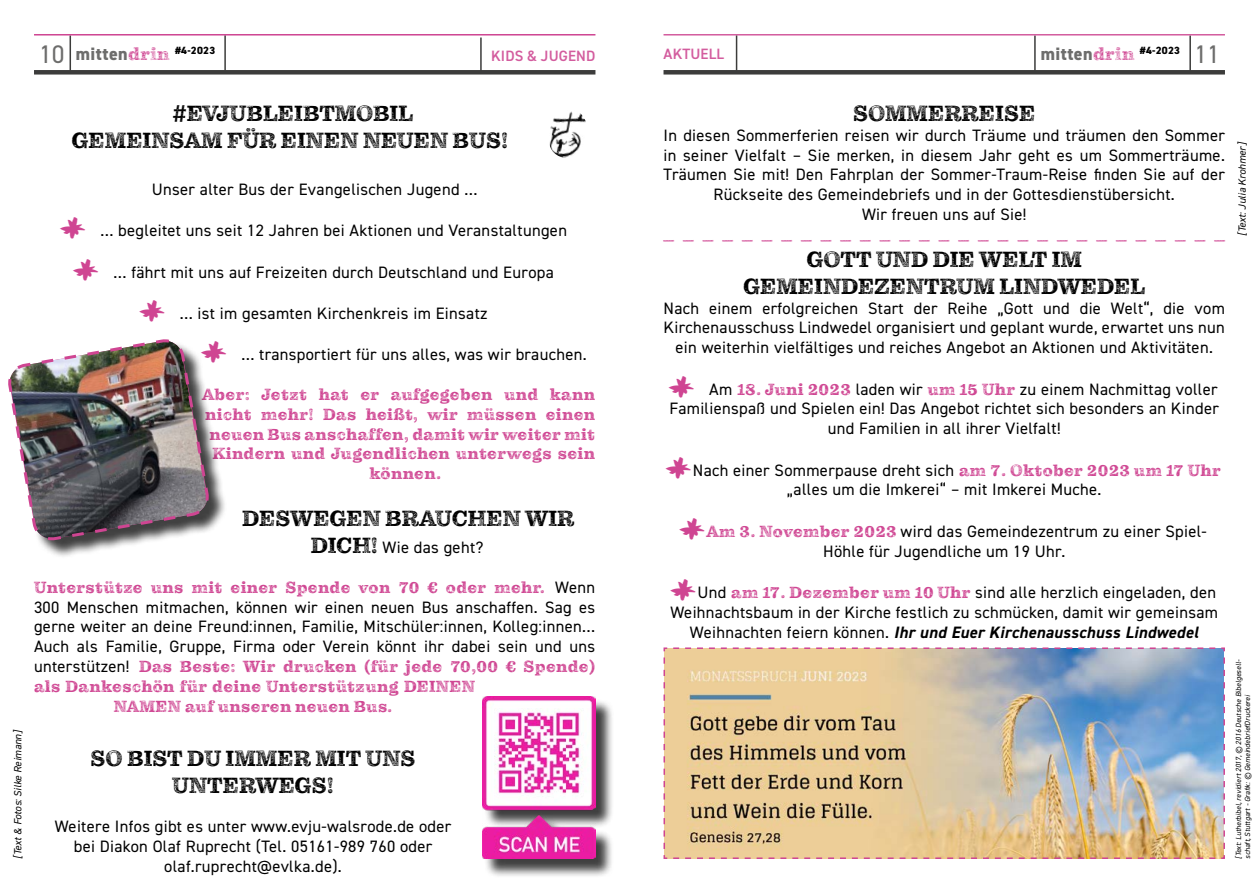
<style>
.page{position:relative;width:1259px;height:893px;background:#fff}
.page>*{position:absolute;margin:0;border:0;box-sizing:border-box;transform-origin:0 0}
.t1{font:25.5px "DIN2014";color:#6d6d6c}
.t2{font:22.5px/27px "Pulpo Rust 75";color:#000;text-align:center}
.t3{font:800 18px "DIN2014";letter-spacing:.025em;color:#6d6d6c}
.t4{font:16.5px/19.8px "DIN2014";letter-spacing:.02em;color:#000;text-align:center}
.t5{font:16.5px "Pulpo Rust 75";letter-spacing:.02em;color:#cf4592}
.t6{font:italic 700 16.5px "DIN2014";letter-spacing:.02em;color:#000}
.t7{font:600 15px "DIN2014";letter-spacing:.01em;color:#d35c9e}
.t8{font:italic 10.5px "DIN2014";color:#000}
.t9{font:800 10.5px "DIN2014";letter-spacing:.025em;color:#000}
.t10{font:italic 7.5px "DIN2014";letter-spacing:-.005em;color:#000}
.s1{font-family:"Pulpo Rust 50";font-weight:400;color:#cf4592}
.s2{font-size:18px;color:#6d6d6c}
.s3{font-family:"Pulpo Rust 50";font-weight:400;font-size:18px;color:#cf4592}
.s4{font-family:"Pulpo Rust 75";font-size:22.5px}
.s5{font-family:"DIN2014";color:#000}
.s6{font-family:"Pulpo Rust 75";color:#cf4592}
.s7{font-weight:400;font-style:normal}
</style>
<div class="page">
<hr style="left:70px;top:35px;width:1px;height:36px;background:#3c3c3b">
<hr style="left:224px;top:35px;width:2px;height:36px;background:#3c3c3b">
<div style="left:34px;top:70px;width:561px;height:5px;background:#3c3c3b"></div>
<hr style="left:1034px;top:35px;width:1px;height:36px;background:#3c3c3b">
<hr style="left:1189px;top:35px;width:2px;height:36px;background:#3c3c3b">
<div style="left:663px;top:70px;width:562px;height:5px;background:#3c3c3b"></div>
<hr style="left:34px;top:34px;width:561px;height:2px;background:#cf4592">
<hr style="left:663px;top:34px;width:562px;height:2px;background:#d35c9e">
<hr style="left:736px;top:36px;width:1px;height:35px;background:#3c3c3b">
<div style="left:484px;top:699px;width:130px;height:179px;background:#000;opacity:.75"></div>
<img style="left:482px;top:697px;width:113px;height:162px">
<div style="left:11px;top:342px;width:216px;height:217px;background:#000;opacity:.75"></div>
<img style="left:549px;top:111px;width:37px;height:47px">
<hr style="left:480px;top:38px;width:2px;height:35px;background:#3c3c3b">
<img style="left:663px;top:647px;width:562px;height:212px">
<img style="left:8px;top:339px;width:218px;height:202px">
<h1 class="t1" style="left:39px;top:38px;width:27px">10</h1>
<p class="t3" style="left:1040px;top:42px;width:95px">mitten<span class="s1">drin</span></p>
<h1 class="t1" style="left:1194px;top:38px;width:27px">11</h1>
<p class="t9" style="left:76px;top:44px;width:141px"><span class="s2">mitten</span><span class="s3">drin</span> #4-2023</p>
<p class="t9" style="left:1140px;top:44px;width:42px">#4-2023</p>
<p class="t7" style="left:663px;top:44px;width:62px">AKTUELL</p>
<p class="t7" style="left:491px;top:46px;width:106px">KIDS &amp; JUGEND</p>
<p class="t8" style="left:11px;top:859px;width:131px;rotate:-90deg">[Text &amp; Fotos: Silke Reimann]</p>
<h2 class="t2" style="left:71px;top:100px;width:438px">#EVJUBLEIBTMOBIL<br>GEMEINSAM FÜR EINEN NEUEN BUS!</h2>
<p class="t4" style="left:152px;top:179px;width:327px">Unser alter Bus der Evangelischen Jugend …</p>
<p class="t4" style="left:100px;top:220px;width:468px">… begleitet uns seit 12 Jahren bei Aktionen und Veranstaltungen</p>
<p class="t4" style="left:114px;top:262px;width:442px">… fährt mit uns auf Freizeiten durch Deutschland und Europa</p>
<p class="t4" style="left:180px;top:303px;width:309px">… ist im gesamten Kirchenkreis im Einsatz</p>
<p class="t4" style="left:241px;top:345px;width:347px">… transportiert für uns alles, was wir brauchen.</p>
<p class="t5" style="left:202px;top:385px;width:394px">Aber: Jetzt hat er aufgegeben und kann</p>
<p class="t5" style="left:205px;top:405px;width:391px">nicht mehr! Das heißt, wir müssen einen</p>
<p class="t5" style="left:210px;top:424px;width:387px">neuen Bus anschaffen, damit wir weiter mit</p>
<p class="t5" style="left:213px;top:444px;width:384px">Kindern und Jugendlichen unterwegs sein</p>
<p class="t5" style="left:369px;top:464px;width:73px">können.</p>
<h2 class="t2" style="left:242px;top:505px;width:334px">DESWEGEN BRAUCHEN WIR</h2>
<p class="t4" style="left:311px;top:537px;width:174px"><span class="s4">DICH!</span> Wie das geht?</p>
<p class="t5" style="left:34px;top:577px;width:563px">Unterstütze uns mit einer Spende von 70 € oder mehr. <span class="s5">Wenn</span></p>
<p class="t4" style="left:34px;top:597px;width:563px;text-align:justify">300 Menschen mitmachen, können wir einen neuen Bus anschaffen. Sag es gerne weiter an deine Freund:innen, Familie, Mitschüler:innen, Kolleg:innen… Auch als Familie, Gruppe, Firma oder Verein könnt ihr dabei sein und uns</p>
<p class="t5" style="left:34px;top:657px;width:563px"><span class="s5">unterstützen!</span> Das Beste: Wir drucken (für jede 70,00 € Spende)</p>
<p class="t5" style="left:34px;top:676px;width:442px">als Dankeschön für deine Unterstützung DEINEN</p>
<p class="t5" style="left:114px;top:696px;width:280px">NAMEN auf unseren neuen Bus.</p>
<h2 class="t2" style="left:91px;top:745px;width:327px">SO BIST DU IMMER MIT UNS<br>UNTERWEGS!</h2>
<p class="t4" style="left:55px;top:816px;width:398px">Weitere Infos gibt es unter www.evju-walsrode.de oder bei Diakon Olaf Ruprecht (Tel. 05161-989 760 oder olaf.ruprecht@evlka.de).</p>
<h2 class="t2" style="left:853px;top:100px;width:184px">SOMMERREISE</h2>
<p class="t4" style="left:663px;top:125px;width:563px">In diesen Sommerferien reisen wir durch Träume und träumen den Sommer in seiner Vielfalt – Sie merken, in diesem Jahr geht es um Sommerträume.<br>Träumen Sie mit! Den Fahrplan der Sommer-Traum-Reise finden Sie auf der Rückseite des Gemeindebriefs und in der Gottesdienstübersicht.<br>Wir freuen uns auf Sie!</p>
<p class="t5" style="left:663px;top:225px;width:563px">_____________________________</p>
<h2 class="t2" style="left:743px;top:246px;width:404px">GOTT UND DIE WELT IM<br>GEMEINDEZENTRUM LINDWEDEL</h2>
<p class="t4" style="left:663px;top:298px;width:563px">Nach einem erfolgreichen Start der Reihe „Gott und die Welt“, die vom<br>Kirchenausschuss Lindwedel organisiert und geplant wurde, erwartet uns nun ein weiterhin vielfältiges und reiches Angebot an Aktionen und Aktivitäten.</p>
<p class="t4" style="left:709px;top:379px;width:510px">Am <span class="s6">18. Juni 2023</span> laden wir <span class="s6">um 15 Uhr</span> zu einem Nachmittag voller</p>
<p class="t4" style="left:669px;top:399px;width:551px">Familienspaß und Spielen ein! Das Angebot richtet sich besonders an Kinder</p>
<p class="t4" style="left:828px;top:418px;width:234px">und Familien in all ihrer Vielfalt!</p>
<p class="t4" style="left:787px;top:460px;width:435px;text-align:left;text-indent:-94px">Nach einer Sommerpause dreht sich <span class="s6">am 7. Oktober 2023 um 17 Uhr </span>„alles um die Imkerei“ – mit Imkerei Muche.</p>
<p class="t4" style="left:823px;top:521px;width:385px;text-align:left;text-indent:-117px"><span class="s6">Am 3. November 2023</span> wird das Gemeindezentrum zu einer Spiel-<br>Höhle für Jugendliche um 19 Uhr.</p>
<p class="t4" style="left:697px;top:582px;width:520px">Und <span class="s6">am 17. Dezember um 10 Uhr</span> sind alle herzlich eingeladen, den</p>
<p class="t4" style="left:670px;top:602px;width:549px">Weihnachtsbaum in der Kirche festlich zu schmücken, damit wir gemeinsam</p>
<p class="t6" style="left:690px;top:621px;width:510px"><span class="s7">Weihnachten feiern können.</span> Ihr und Euer Kirchenausschuss Lindwedel</p>
<p class="t8" style="left:1235px;top:236px;width:95px;rotate:-90deg">[Text: Julia Krohmer]</p>
<p class="t10" style="left:1233px;top:859px;width:201px;rotate:-90deg">[Text: Lutherbibel, revidiert 2017, © 2016 Deutsche Bibelgesell-</p>
<p class="t10" style="left:1242px;top:859px;width:166px;rotate:-90deg">schaft, Stuttgart - Grafik: © GemeindebriefDruckerei</p>
</div>
